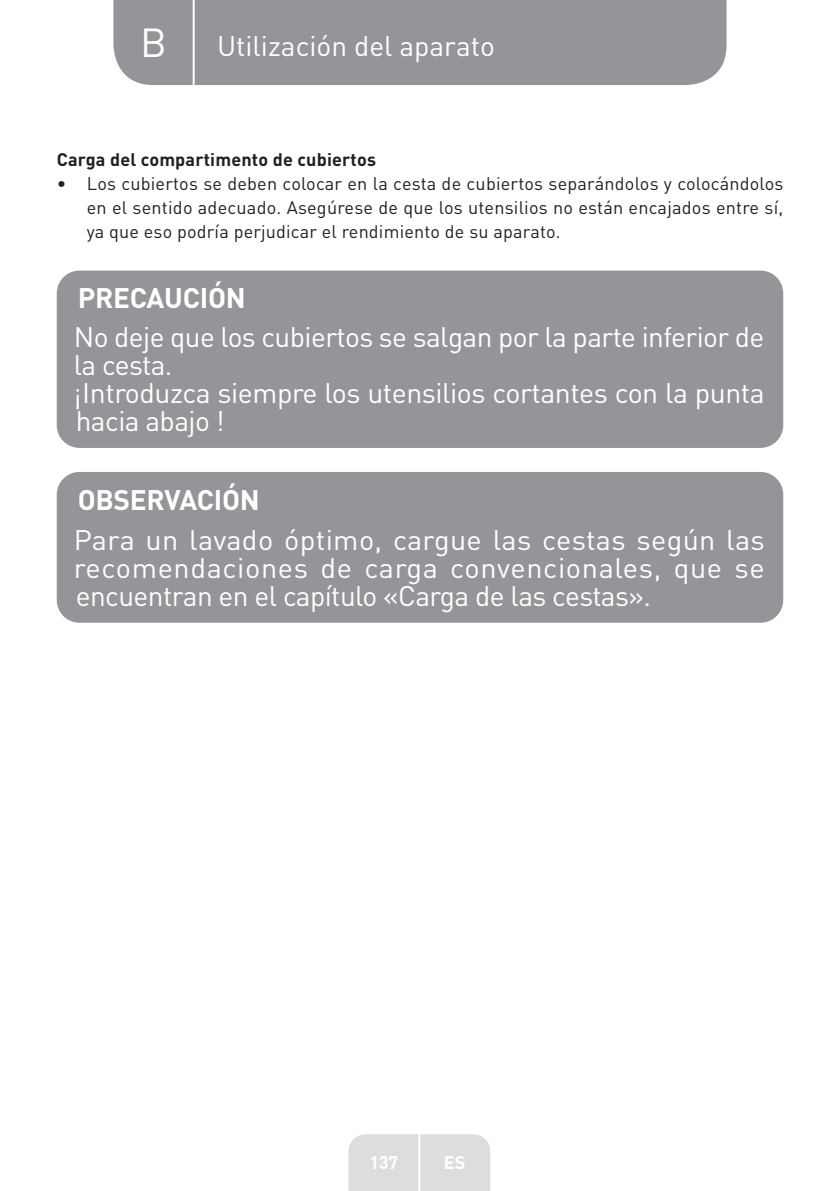
<style>
.page{position:relative;width:840px;height:1191px;background:#fff}
.page>*{position:absolute;margin:0;border:0;box-sizing:border-box;transform-origin:0 0}
.t1{font:40px "DIN Pro";color:#fff}
.t2{font:28px/28px "DIN Pro";letter-spacing:-.02em;color:#fff}
.t3{font:28px "DIN Pro";color:#fff}
.t4{font:700 28px "DIN Pro";letter-spacing:-.01em;color:#fff}
.t5{font:18px/24px "DIN Pro";letter-spacing:.01em;color:#231f20;text-align:justify}
.t6{font:700 18px "DIN Pro";letter-spacing:.01em;color:#231f20}
.t7{font:700 18px "DIN Pro";color:#fff}
</style>
<div class="page">
<div style="left:113px;top:0;width:613px;height:85px;background:#939598"></div>
<div style="left:348px;top:1134px;width:142px;height:57px;background:#dcdddf"></div>
<hr style="left:418px;top:1111px;width:2px;height:80px;background:#fff">
<hr style="left:192px;top:0;width:2px;height:88px;background:#fff">
<div style="left:57px;top:270px;width:725px;height:178px;background:#939598;border-radius:23px"></div>
<div style="left:57px;top:472px;width:725px;height:151px;background:#939598;border-radius:23px"></div>
<h1 class="t1" style="left:140px;top:15px;width:28px">B</h1>
<p class="t3" style="left:217px;top:27px;width:279px">Utilización del aparato</p>
<p class="t6" style="left:57px;top:144px;width:320px">Carga del compartimento de cubiertos</p>
<p class="t5" style="left:87px;top:171px;width:697px;text-indent:-30px">• Los cubiertos se deben colocar en la cesta de cubiertos separándolos y colocándolos en el sentido adecuado. Asegúrese de que los utensilios no están encajados entre sí, ya que eso podría perjudicar el rendimiento de su aparato.</p>
<p class="t4" style="left:78px;top:274px;width:169px">PRECAUCIÓN</p>
<p class="t2" style="left:74px;top:322px;width:692px">No deje que los cubiertos se salgan por la parte inferior de la cesta.<br>¡Introduzca siempre los utensilios cortantes con la punta hacia abajo !</p>
<p class="t4" style="left:78px;top:477px;width:183px">OBSERVACIÓN</p>
<p class="t2" style="left:74px;top:524px;width:692px;text-align:justify">Para un lavado óptimo, cargue las cestas según las recomendaciones de carga convencionales, que se encuentran en el capítulo «Carga de las cestas».</p>
<p class="t7" style="left:369px;top:1147px;width:30px">137</p>
<p class="t7" style="left:443px;top:1147px;width:23px">ES</p>
</div>
